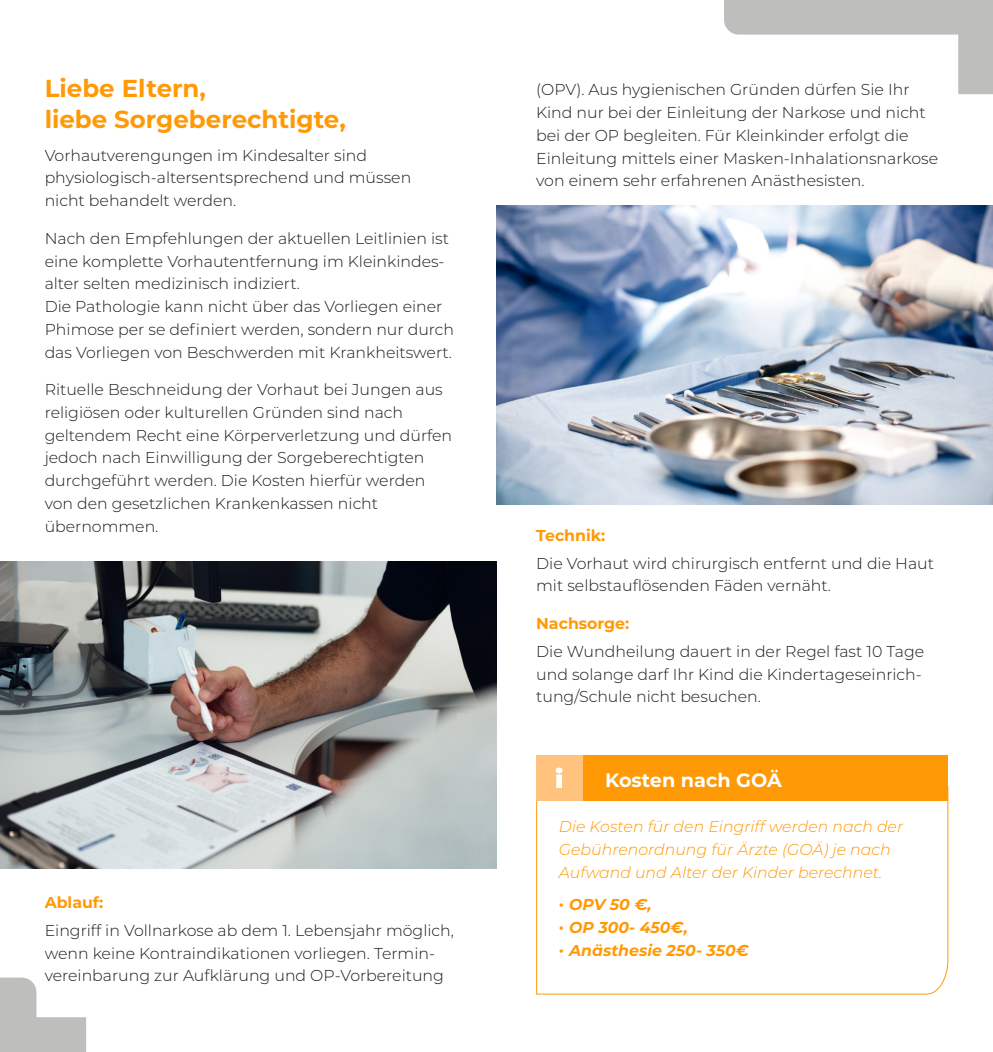
<style>
.page{position:relative;width:993px;height:1052px;background:#fff}
.page>*{position:absolute;margin:0;border:0;box-sizing:border-box;transform-origin:0 0}
.t1{font:700 24.5px/30.6px "Montserrat";color:#ff9905}
.t2{font:700 19.25px "Montserrat";color:#fff}
.t3{font:300 15.75px/22.8px "Montserrat";color:#191a19}
.t4{font:italic 300 15.75px/22.8px "Montserrat";color:#ff9905}
.t5{font:italic 700 15.75px/22.8px "Montserrat";color:#ff9905}
.t6{font:700 15.75px "Montserrat";color:#ff9905}
.s1{font-style:normal;font-size:17.5px}
</style>
<div class="page">
<svg style="left:724px;top:0;width:268px;height:94px"></svg>
<svg style="left:0;top:977px;width:86px;height:75px"></svg>
<svg style="left:536px;top:786px;width:412px;height:209px"></svg>
<div style="left:582px;top:755px;width:365px;height:45px;background:#ff9905"></div>
<div style="left:536px;top:755px;width:46px;height:45px;background:#ffc37d"></div>
<svg style="left:555px;top:767px;width:7px;height:21px"></svg>
<img style="left:0;top:561px;width:496px;height:308px">
<img style="left:496px;top:206px;width:496px;height:298px">
<h1 class="t1" style="left:45px;top:72px;width:302px">Liebe Eltern,<br>liebe Sorgeberechtigte,</h1>
<p class="t3" style="left:45px;top:143px;width:368px">Vorhautverengungen im Kindesalter sind physiologisch-altersentsprechend und müssen nicht behandelt werden.</p>
<p class="t3" style="left:45px;top:226px;width:411px">Nach den Empfehlungen der aktuellen Leitlinien ist eine komplette Vorhautentfernung im Kleinkindes&shy;alter selten medizinisch indiziert.<br>Die Pathologie kann nicht über das Vorliegen einer Phimose per se definiert werden, sondern nur durch das Vorliegen von Beschwerden mit Krankheitswert.</p>
<p class="t3" style="left:45px;top:378px;width:409px">Rituelle Beschneidung der Vorhaut bei Jungen aus religiösen oder kulturellen Gründen sind nach geltendem Recht eine Körperverletzung und dürfen jedoch nach Einwilligung der Sorgeberechtigten durchgeführt werden. Die Kosten hierfür werden von den gesetzlichen Krankenkassen nicht übernommen.</p>
<p class="t6" style="left:45px;top:891px;width:60px">Ablauf:</p>
<p class="t3" style="left:45px;top:918px;width:410px">Eingriff in Vollnarkose ab dem 1. Lebensjahr möglich, wenn keine Kontraindikationen vorliegen. Termin&shy;vereinbarung zur Aufklärung und OP-Vor bereitung</p>
<p class="t3" style="left:536px;top:78px;width:403px">(OPV). Aus hygienischen Gründen dürfen Sie Ihr Kind nur bei der Einleitung der Narkose und nicht bei der OP begleiten. Für Kleinkinder erfolgt die Einleitung mittels einer Masken-Inhalationsnarkose von einem sehr erfahrenen Anästhesisten.</p>
<p class="t6" style="left:536px;top:524px;width:71px">Technik:</p>
<p class="t3" style="left:536px;top:551px;width:399px">Die Vorhaut wird chirurgisch entfernt und die Haut mit selbstauflösenden Fäden vernäht.</p>
<p class="t6" style="left:536px;top:612px;width:95px">Nachsorge:</p>
<p class="t3" style="left:536px;top:639px;width:389px">Die Wundheilung dauert in der Regel fast 10 Tage und solange darf Ihr Kind die Kindertageseinrich&shy;tung/Schule nicht besuchen.</p>
<p class="t2" style="left:605px;top:766px;width:178px">Kosten nach GOÄ</p>
<p class="t4" style="left:558px;top:814px;width:345px">Die Kosten für den Eingriff werden nach der<br>Gebührenordnung für Ärzte (GOÄ) je nach<br>Aufwand und Alter der Kinder berechnet.</p>
<p class="t5" style="left:558px;top:892px;width:191px"><span class="s1">·</span> OPV 50 €,<br><span class="s1">·</span> OP 300- 450€,<br><span class="s1">·</span> Anästhesie 250- 350€</p>
</div>
